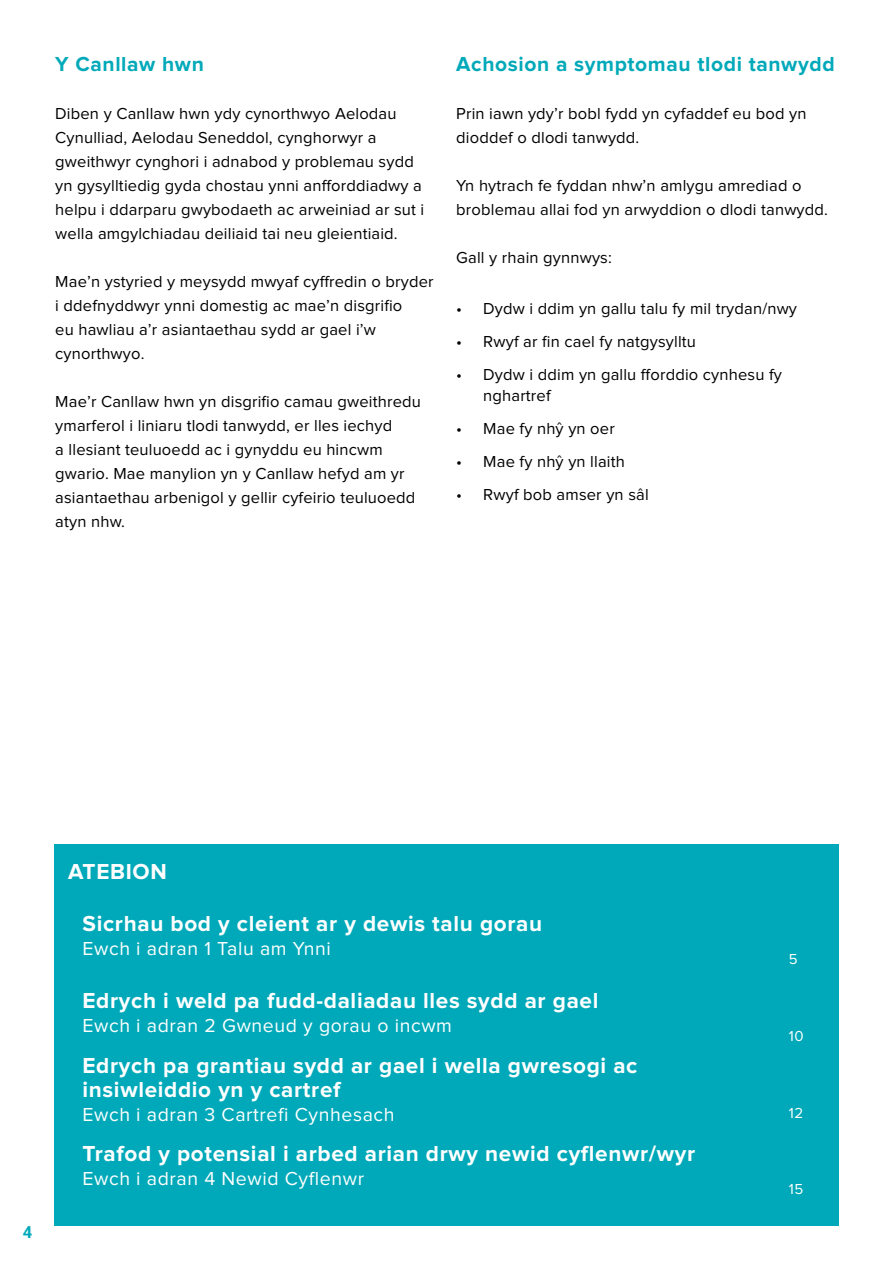
<style>
.page{position:relative;width:893px;height:1263px;background:#fff}
.page>*{position:absolute;margin:0;border:0;box-sizing:border-box;transform-origin:0 0}
.t1{font:700 22.5px/24px "Proxima Nova";letter-spacing:.03em;color:#fff}
.t2{font:700 21px "Proxima Nova";letter-spacing:.03em;color:#00a9b9}
.t3{font:19.5px "Proxima Nova";letter-spacing:.03em;color:#fff}
.t4{font:16.5px/24px "Proxima Nova";letter-spacing:.01em;color:#000}
.t5{font:700 16.5px "Roboto";color:#00a9b9}
.t6{font:15px "Proxima Nova";color:#fff}
</style>
<div class="page">
<div style="left:54px;top:844px;width:785px;height:381px;background:#00a9b9"></div>
<p class="t2" style="left:55px;top:54px;width:150px">Y Canllaw hwn</p>
<p class="t4" style="left:55px;top:102px;width:371px">Diben y Canllaw hwn ydy cynorthwyo Aelodau Cynulliad, Aelodau Seneddol, cynghorwyr a gweithwyr cynghori i adnabod y problemau sydd yn gysylltiedig gyda chostau ynni anfforddiadwy a helpu i ddarparu gwybodaeth ac arweiniad ar sut i wella amgylchiadau deiliaid tai neu gleientiaid.</p>
<p class="t4" style="left:55px;top:270px;width:380px">Mae’n ystyried y meysydd mwyaf cyffredin o bryder i ddefnyddwyr ynni domestig ac mae’n disgrifio<br>eu hawliau a’r asiantaethau sydd ar gael i’w cynorthwyo.</p>
<p class="t4" style="left:55px;top:390px;width:367px">Mae’r Canllaw hwn yn disgrifio camau gweithredu ymarferol i liniaru tlodi tanwydd, er lles iechyd<br>a llesiant teuluoedd ac i gynyddu eu hincwm gwario. Mae manylion yn y Canllaw hefyd am yr asiantaethau arbenigol y gellir cyfeirio teuluoedd atyn nhw.</p>
<p class="t2" style="left:456px;top:54px;width:380px">Achosion a symptomau tlodi tanwydd</p>
<p class="t4" style="left:456px;top:102px;width:352px">Prin iawn ydy’r bobl fydd yn cyfaddef eu bod yn dioddef o dlodi tanwydd.</p>
<p class="t4" style="left:456px;top:174px;width:373px">Yn hytrach fe fyddan nhw’n amlygu amrediad o broblemau allai fod yn arwyddion o dlodi tanwydd.</p>
<p class="t4" style="left:456px;top:246px;width:157px">Gall y rhain gynnwys:</p>
<p class="t4" style="left:456px;top:297px;width:342px">• Dydw i ddim yn gallu talu fy mil trydan/nwy</p>
<p class="t4" style="left:456px;top:330px;width:241px">• Rwyf ar fin cael fy natgysylltu</p>
<p class="t4" style="left:483px;top:364px;width:300px;line-height:21px;text-indent:-27px">• Dydw i ddim yn gallu fforddio cynhesu fy nghartref</p>
<p class="t4" style="left:456px;top:417px;width:160px">• Mae fy nhŷ yn oer</p>
<p class="t4" style="left:456px;top:450px;width:170px">• Mae fy nhŷ yn llaith</p>
<p class="t4" style="left:456px;top:483px;width:194px">• Rwyf bob amser yn sâl</p>
<p class="t5" style="left:23px;top:1220px;width:11px">4</p>
<h1 class="t1" style="left:68px;top:860px;width:100px">ATEBION</h1>
<h1 class="t1" style="left:82px;top:913px;width:461px">Sicrhau bod y cleient ar y dewis talu gorau</h1>
<p class="t3" style="left:82px;top:940px;width:250px">Ewch i adran 1 Talu am Ynni</p>
<h1 class="t1" style="left:82px;top:989px;width:517px">Edrych i weld pa fudd-daliadau lles sydd ar gael</h1>
<p class="t3" style="left:82px;top:1017px;width:371px">Ewch i adran 2 Gwneud y gorau o incwm</p>
<p class="t6" style="left:789px;top:952px;width:10px">5</p>
<p class="t6" style="left:789px;top:1029px;width:16px">10</p>
<h1 class="t1" style="left:82px;top:1054px;width:556px">Edrych pa grantiau sydd ar gael i wella gwresogi ac insiwleiddio yn y cartref</h1>
<p class="t3" style="left:82px;top:1105px;width:314px">Ewch i adran 3 Cartrefi Cynhesach</p>
<p class="t6" style="left:789px;top:1106px;width:16px">12</p>
<h1 class="t1" style="left:82px;top:1143px;width:614px">Trafod y potensial i arbed arian drwy newid cyflenwr/wyr</h1>
<p class="t3" style="left:82px;top:1170px;width:283px">Ewch i adran 4 Newid Cyflenwr</p>
<p class="t6" style="left:789px;top:1182px;width:16px">15</p>
</div>
